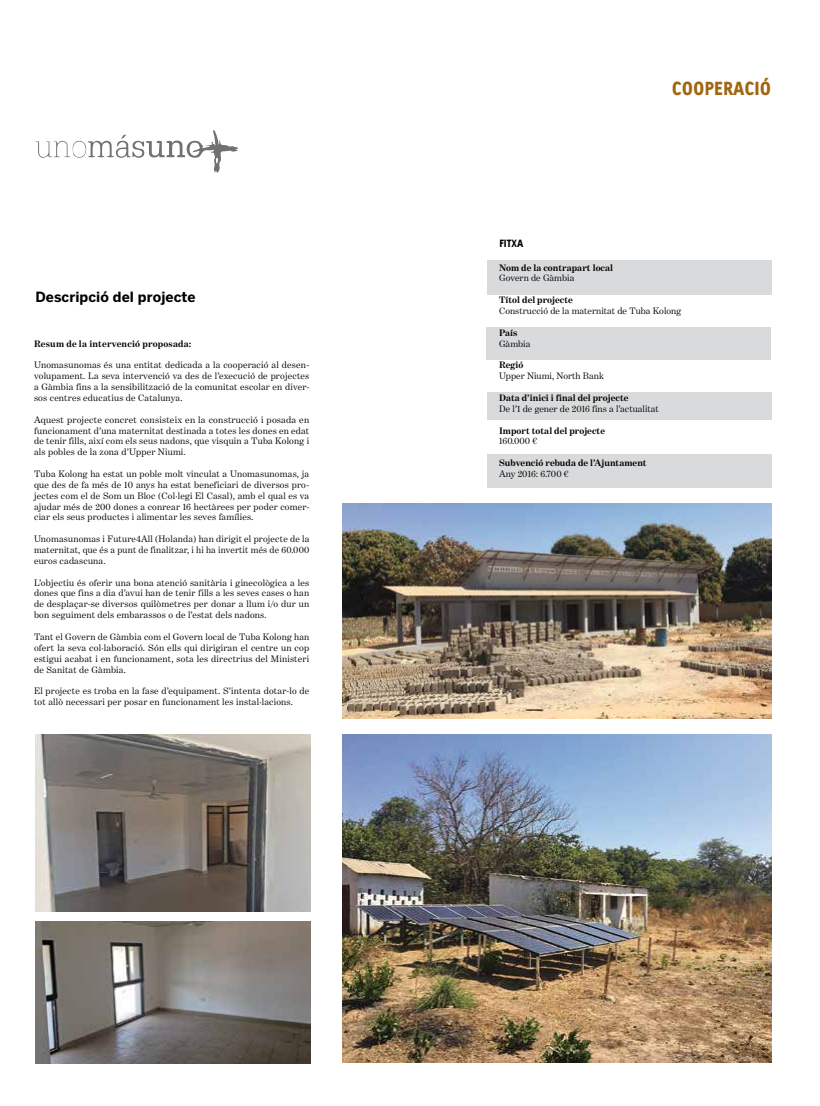
<style>
.page{position:relative;width:820px;height:1106px;background:#fff}
.page>*{position:absolute;margin:0;border:0;box-sizing:border-box;transform-origin:0 0}
.t1{font:900 18px "Linotype Tetria";color:#a06611}
.t2{font:700 14px "Benton Sans";letter-spacing:.005em;color:#000}
.t3{font:900 10px "Linotype Tetria";color:#000}
.t4{font:9.5px/10.9px "Benton Modern One";letter-spacing:.02em;color:#000;text-align:justify}
.t5{font:700 9.5px "Benton Modern One";letter-spacing:.005em;color:#000}
</style>
<div class="page">
<svg style="left:35px;top:130px;width:203px;height:43px"></svg>
<div style="left:487px;top:454px;width:284px;height:34px;background:#d9dadb"></div>
<div style="left:487px;top:260px;width:284px;height:34px;background:#d9dadb"></div>
<div style="left:486px;top:327px;width:284px;height:32px;background:#d9dadb"></div>
<div style="left:487px;top:392px;width:284px;height:27px;background:#d9dadb"></div>
<img style="left:36px;top:734px;width:274px;height:177px">
<img style="left:36px;top:921px;width:274px;height:142px">
<img style="left:343px;top:504px;width:428px;height:215px">
<img style="left:343px;top:734px;width:428px;height:328px">
<h2 class="t2" style="left:35px;top:289px;width:162px">Descripció del projecte</h2>
<p class="t5" style="left:34px;top:338px;width:159px">Resum de la intervenció proposada:</p>
<p class="t4" style="left:34px;top:360px;width:276px">Unomasunomas és una entitat dedicada a la cooperació al desen&shy;volupament. La seva intervenció va des de l’execució de projectes a Gàmbia fins a la sensibilització de la comunitat escolar en diver&shy;sos centres educatius de Catalunya.</p>
<p class="t4" style="left:34px;top:414px;width:276px">Aquest projecte concret consisteix en la construcció i posada en funcionament d’una maternitat destinada a totes les dones en edat de tenir fills, així com els seus nadons, que visquin a Tuba Kolong i als pobles de la zona d’Upper Niumi.</p>
<p class="t4" style="left:34px;top:468px;width:276px">Tuba Kolong ha estat un poble molt vinculat a Unomasunomas, ja que des de fa més de 10 anys ha estat beneficiari de diversos pro&shy;jectes com el de Som un Bloc (Col·legi El Casal), amb el qual es va ajudar més de 200 dones a conrear 16 hectàrees per poder comer&shy;ciar els seus productes i alimentar les seves famílies.</p>
<p class="t4" style="left:34px;top:533px;width:277px">Unomasunomas i Future4All (Holanda) han dirigit el projecte de la maternitat, que és a punt de finalitzar, i hi ha invertit més de 60.000 euros cadascuna.</p>
<p class="t4" style="left:34px;top:577px;width:277px">L’objectiu és oferir una bona atenció sanitària i ginecològica a les dones que fins a dia d’avui han de tenir fills a les seves cases o han de desplaçar-se diversos quilòmetres per donar a llum i/o dur un bon seguiment dels embarassos o de l’estat dels nadons.</p>
<p class="t4" style="left:34px;top:631px;width:277px">Tant el Govern de Gàmbia com el Govern local de Tuba Kolong han ofert la seva col·laboració. Són ells qui dirigiran el centre un cop estigui acabat i en funcionament, sota les directrius del Ministeri de Sanitat de Gàmbia.</p>
<p class="t4" style="left:34px;top:685px;width:276px">El projecte es troba en la fase d’equipament. S’intenta dotar-lo de tot allò necessari per posar en funcionament les instal·lacions.</p>
<p class="t3" style="left:499px;top:236px;width:26px">FITXA</p>
<h1 class="t1" style="left:671px;top:76px;width:100px">COOPERACIÓ</h1>
<p class="t5" style="left:499px;top:262px;width:115px">Nom de la contrapart local</p>
<p class="t4" style="left:499px;top:273px;width:77px">Govern de Gàmbia</p>
<p class="t5" style="left:499px;top:294px;width:75px">Títol del projecte</p>
<p class="t4" style="left:499px;top:305px;width:183px">Construcció de la maternitat de Tuba Kolong</p>
<p class="t5" style="left:499px;top:327px;width:20px">País</p>
<p class="t4" style="left:499px;top:338px;width:33px">Gàmbia</p>
<p class="t5" style="left:499px;top:360px;width:26px">Regió</p>
<p class="t4" style="left:499px;top:370px;width:106px">Upper Niumi, North Bank</p>
<p class="t5" style="left:499px;top:392px;width:131px">Data d’inici i final del projecte</p>
<p class="t4" style="left:499px;top:403px;width:161px">De l’1 de gener de 2016 fins a l’actualitat</p>
<p class="t5" style="left:499px;top:425px;width:107px">Import total del projecte</p>
<p class="t4" style="left:499px;top:436px;width:40px">160.000 €</p>
<p class="t5" style="left:499px;top:457px;width:149px">Subvenció rebuda de l’Ajuntament</p>
<p class="t4" style="left:499px;top:468px;width:71px">Any 2016: 6.700 €</p>
</div>
